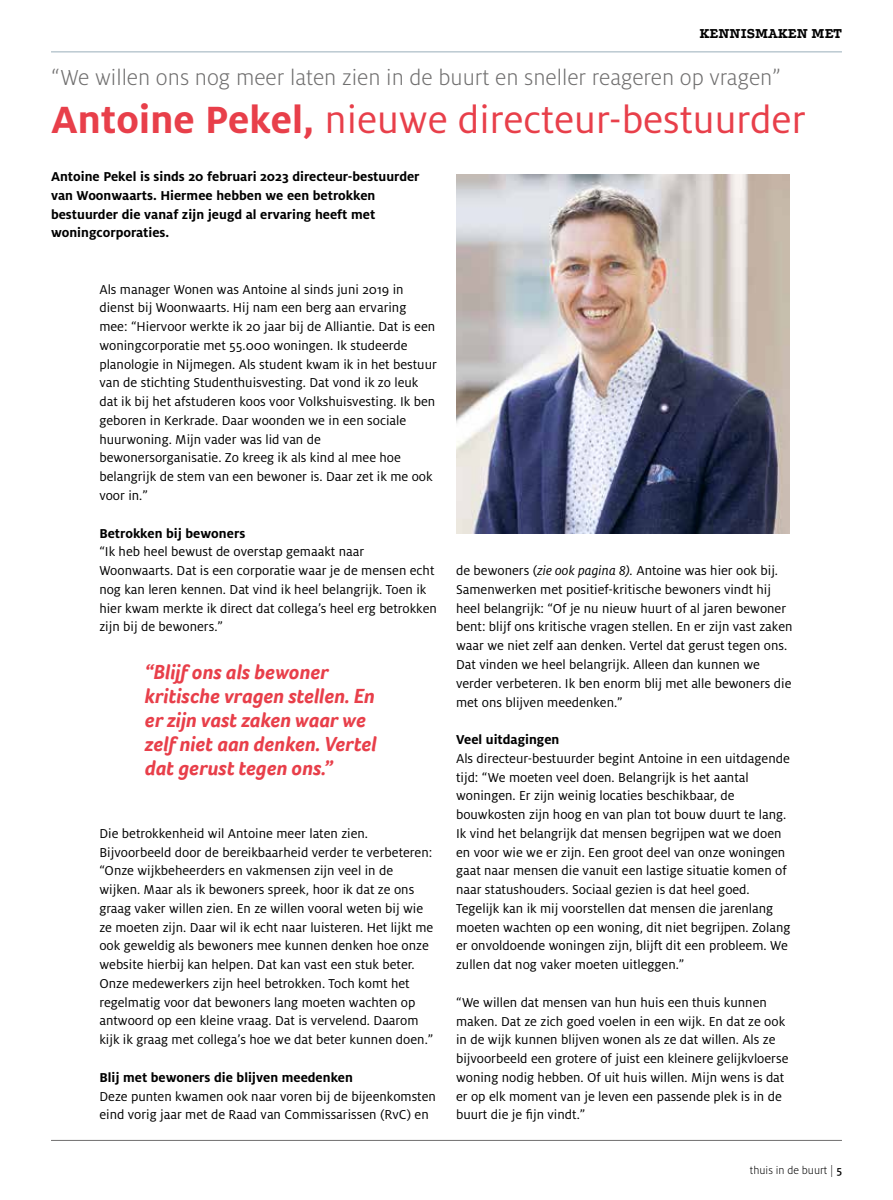
<style>
.page{position:relative;width:893px;height:1200px;background:#fff}
.page>*{position:absolute;margin:0;border:0;box-sizing:border-box;transform-origin:0 0}
.t1{font:42px "Milo OT";color:#e83f4a}
.t2{font:300 24px "Milo OT";color:#706f6f}
.t3{font:italic 700 21px/24px "Foco";color:#e83f4a}
.t4{font:700 15px "Podkova";color:#000}
.t5{font:14.25px/18.8px "Milo OT";color:#000}
.t6{font:700 14.25px/18.8px "Milo OT";color:#000}
.t7{font:300 12px "Milo OT";color:#000}
.s1{font-weight:700}
.s2{font-style:italic}
.s3{font-weight:500}
</style>
<div class="page">
<hr style="left:51px;top:51px;width:791px;height:2px;background:#bbc9d1">
<img style="left:456px;top:174px;width:333px;height:359px">
<hr style="left:51px;top:1139px;width:791px;height:1px;background:#706f6f">
<p class="t4" style="left:699px;top:26px;width:144px">KENNISMAKEN MET</p>
<h2 class="t2" style="left:51px;top:65px;width:731px">“We willen ons nog meer laten zien in de buurt en sneller reageren op vragen”</h2>
<h1 class="t1" style="left:51px;top:97px;width:756px"><span class="s1">Antoine Pekel,</span> nieuwe directeur-bestuurder</h1>
<p class="t6" style="left:51px;top:167px;width:370px">Antoine Pekel is sinds 20 februari 2023 directeur-bestuurder van Woonwaarts. Hiermee hebben we een betrokken bestuurder die vanaf zijn jeugd al ervaring heeft met woningcorporaties.</p>
<p class="t5" style="left:99px;top:280px;width:339px">Als manager Wonen was Antoine al sinds juni 2019 in dienst bij Woonwaarts. Hij nam een berg aan ervaring mee: “Hiervoor werkte ik 20 jaar bij de Alliantie. Dat is een woningcorporatie met 55.000 woningen. Ik studeerde planologie in Nijmegen. Als student kwam ik in het bestuur van de stichting Studenthuisvesting. Dat vond ik zo leuk dat ik bij het afstuderen koos voor Volkshuisvesting. Ik ben geboren in Kerkrade. Daar woonden we in een sociale huurwoning. Mijn vader was lid van de bewonersorganisatie. Zo kreeg ik als kind al mee hoe belangrijk de stem van een bewoner is. Daar zet ik me ook voor in.”</p>
<p class="t6" style="left:99px;top:523px;width:147px">Betrokken bij bewoners</p>
<p class="t5" style="left:99px;top:542px;width:339px">“Ik heb heel bewust de overstap gemaakt naar Woonwaarts. Dat is een corporatie waar je de mensen echt nog kan leren kennen. Dat vind ik heel belangrijk. Toen ik hier kwam merkte ik direct dat collega’s heel erg betrokken zijn bij de bewoners.”</p>
<h3 class="t3" style="left:145px;top:659px;width:233px">“Blijf ons als bewoner kritische vragen stellen. En er zijn vast zaken waar we zelf niet aan denken. Vertel dat gerust tegen ons.”</h3>
<p class="t5" style="left:99px;top:823px;width:336px">Die betrokkenheid wil Antoine meer laten zien.<br>Bijvoorbeeld door de bereikbaarheid verder te verbeteren: “Onze wijkbeheerders en vakmensen zijn veel in de wijken. Maar als ik bewoners spreek, hoor ik dat ze ons graag vaker willen zien. En ze willen vooral weten bij wie ze moeten zijn. Daar wil ik echt naar luisteren. Het lijkt me ook geweldig als bewoners mee kunnen denken hoe onze website hierbij kan helpen. Dat kan vast een stuk beter.<br>Onze medewerkers zijn heel betrokken. Toch komt het regelmatig voor dat bewoners lang moeten wachten op antwoord op een kleine vraag. Dat is vervelend. Daarom kijk ik graag met collega’s hoe we dat beter kunnen doen.”</p>
<p class="t6" style="left:99px;top:1067px;width:255px">Blij met bewoners die blijven meedenken</p>
<p class="t5" style="left:99px;top:1086px;width:338px">Deze punten kwamen ook naar voren bij de bijeenkomsten eind vorig jaar met de Raad van Commissarissen (RvC) en</p>
<p class="t5" style="left:456px;top:561px;width:338px">de bewoners (<span class="s2">zie ook pagina 8).</span> Antoine was hier ook bij.<br>Samenwerken met positief-kritische bewoners vindt hij heel belangrijk: “Of je nu nieuw huurt of al jaren bewoner bent: blijf ons kritische vragen stellen. En er zijn vast zaken waar we niet zelf aan denken. Vertel dat gerust tegen ons.<br>Dat vinden we heel belangrijk. Alleen dan kunnen we verder verbeteren. Ik ben enorm blij met alle bewoners die met ons blijven meedenken.”</p>
<p class="t6" style="left:456px;top:730px;width:105px">Veel uitdagingen</p>
<p class="t5" style="left:456px;top:749px;width:336px">Als directeur-bestuurder begint Antoine in een uitdagende tijd: “We moeten veel doen. Belangrijk is het aantal woningen. Er zijn weinig locaties beschikbaar, de bouwkosten zijn hoog en van plan tot bouw duurt te lang.<br>Ik vind het belangrijk dat mensen begrijpen wat we doen en voor wie we er zijn. Een groot deel van onze woningen gaat naar mensen die vanuit een lastige situatie komen of naar statushouders. Sociaal gezien is dat heel goed.<br>Tegelijk kan ik mij voorstellen dat mensen die jarenlang moeten wachten op een woning, dit niet begrijpen. Zolang er onvoldoende woningen zijn, blijft dit een probleem. We zullen dat nog vaker moeten uitleggen.”</p>
<p class="t5" style="left:456px;top:992px;width:334px">“We willen dat mensen van hun huis een thuis kunnen maken. Dat ze zich goed voelen in een wijk. En dat ze ook in de wijk kunnen blijven wonen als ze dat willen. Als ze bijvoorbeeld een grotere of juist een kleinere gelijkvloerse woning nodig hebben. Of uit huis willen. Mijn wens is dat er op elk moment van je leven een passende plek is in de buurt die je fijn vindt.”</p>
<p class="t7" style="left:750px;top:1163px;width:94px">thuis in de buurt | <span class="s3">5</span></p>
</div>
